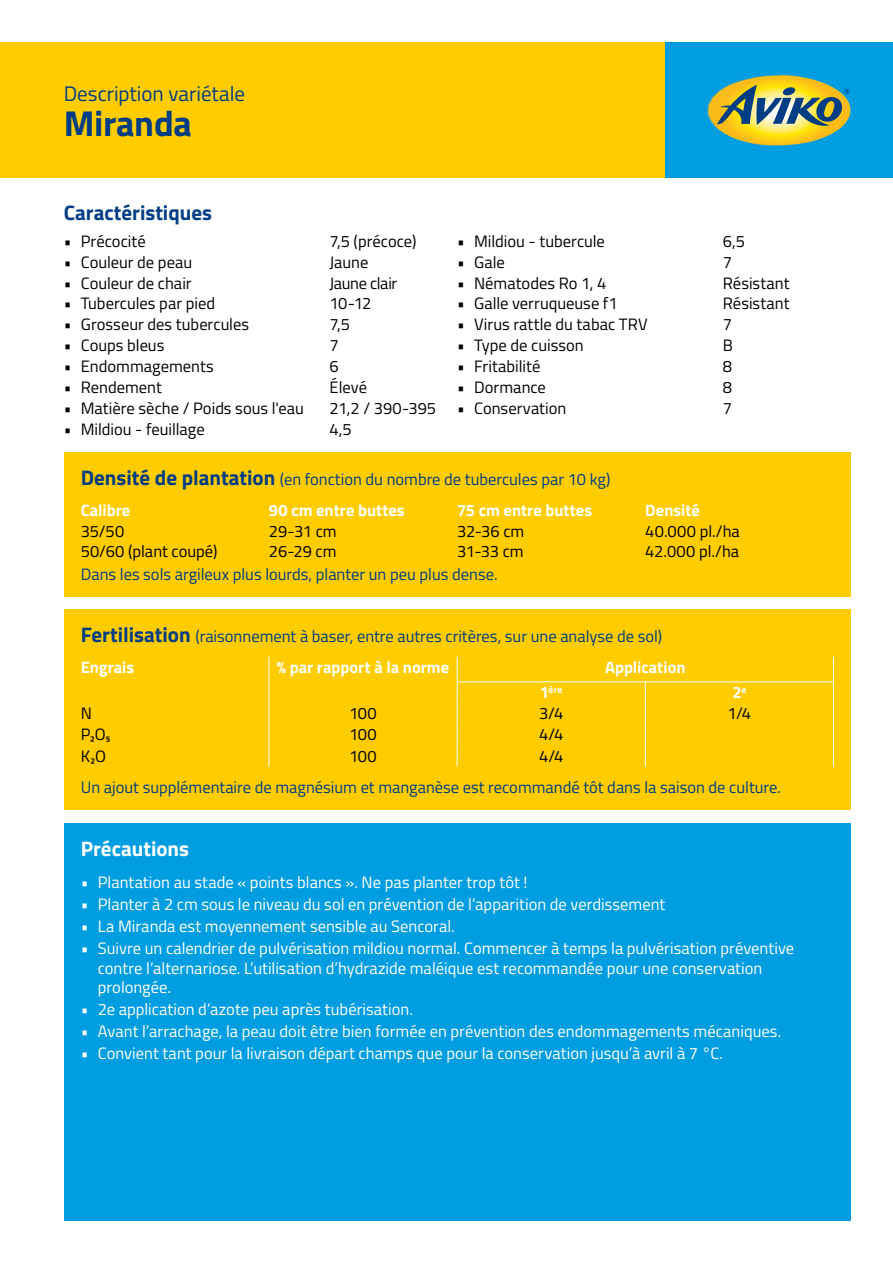
<style>
.page{position:relative;width:893px;height:1263px;background:#fff}
.page>*{position:absolute;margin:0;border:0;box-sizing:border-box;transform-origin:0 0}
.t1{font:700 36px "Titillium";letter-spacing:-.01em;color:#003d84}
.t2{font:21px "Titillium";color:#003d84}
.Kop{font:700 21px "Titillium";color:#003d84}
.Kop-2{font:700 21px "Titillium";color:#fff}
.t3{font:16.5px/19.8px "Titillium";color:#fff}
.t4{font:16.5px "Titillium";color:#000}
.Kop-3{font:16.5px "Titillium";color:#003d84}
.t5{font:700 16.5px "Titillium";color:#fff}
.t6{font:16.5px "Titillium";letter-spacing:-.025em;color:#000}
.t7{font:700 9.6px "Titillium";color:#fff}
.s1{font-weight:700;font-size:21px}
.s2{font-size:16.5px}
</style>
<div class="page">
<div style="left:0;top:43px;width:665px;height:135px;background:#fc0"></div>
<div style="left:665px;top:43px;width:228px;height:135px;background:#009de0"></div>
<svg style="left:708px;top:75px;width:141px;height:54px;background:#92a368"></svg>
<div style="left:64px;top:823px;width:786px;height:397px;background:#009de0"></div>
<div style="left:64px;top:609px;width:786px;height:201px;background:#fc0"></div>
<svg style="left:269px;top:657px;width:1px;height:109px"></svg>
<svg style="left:457px;top:657px;width:1px;height:109px"></svg>
<svg style="left:645px;top:682px;width:1px;height:84px"></svg>
<svg style="left:833px;top:657px;width:1px;height:109px"></svg>
<hr style="left:457px;top:681px;width:188px;height:1px;background:#fff">
<hr style="left:645px;top:681px;width:189px;height:1px;background:#fff">
<div style="left:64px;top:452px;width:786px;height:145px;background:#fc0"></div>
<p class="t2" style="left:64px;top:79px;width:183px">Description variétale</p>
<p class="t1" style="left:64px;top:95px;width:130px">Miranda</p>
<p class="Kop" style="left:64px;top:196px;width:150px">Caractéristiques</p>
<p class="t4" style="left:64px;top:229px;width:83px">• Précocité</p>
<p class="t4" style="left:330px;top:229px;width:88px">7,5 (précoce)</p>
<p class="t4" style="left:457px;top:229px;width:149px">• Mildiou - tubercule</p>
<p class="t4" style="left:723px;top:229px;width:24px">6,5</p>
<p class="t4" style="left:64px;top:250px;width:130px">• Couleur de peau</p>
<p class="t4" style="left:330px;top:250px;width:40px">Jaune</p>
<p class="t4" style="left:457px;top:250px;width:49px">• Gale</p>
<p class="t4" style="left:723px;top:250px;width:11px">7</p>
<p class="t4" style="left:64px;top:271px;width:129px">• Couleur de chair</p>
<p class="t6" style="left:330px;top:271px;width:69px">Jaune clair</p>
<p class="t4" style="left:457px;top:271px;width:151px">• Nématodes Ro 1, 4</p>
<p class="t4" style="left:723px;top:271px;width:68px">Résistant</p>
<p class="t4" style="left:64px;top:292px;width:153px">• Tubercules par pied</p>
<p class="t4" style="left:330px;top:292px;width:43px">10-12</p>
<p class="t4" style="left:457px;top:292px;width:162px">• Galle verruqueuse f1</p>
<p class="t4" style="left:723px;top:292px;width:68px">Résistant</p>
<p class="t4" style="left:64px;top:312px;width:187px">• Grosseur des tubercules</p>
<p class="t4" style="left:330px;top:312px;width:22px">7,5</p>
<p class="t4" style="left:457px;top:312px;width:192px">• Virus rattle du tabac TRV</p>
<p class="t4" style="left:723px;top:312px;width:11px">7</p>
<p class="t4" style="left:64px;top:333px;width:102px">• Coups bleus</p>
<p class="t4" style="left:330px;top:333px;width:11px">7</p>
<p class="t4" style="left:457px;top:333px;width:128px">• Type de cuisson</p>
<p class="t4" style="left:723px;top:333px;width:12px">B</p>
<p class="t4" style="left:64px;top:354px;width:152px">• Endommagements</p>
<p class="t4" style="left:330px;top:354px;width:11px">6</p>
<p class="t4" style="left:457px;top:354px;width:85px">• Fritabilité</p>
<p class="t4" style="left:723px;top:354px;width:11px">8</p>
<p class="t4" style="left:64px;top:375px;width:100px">• Rendement</p>
<p class="t4" style="left:330px;top:375px;width:39px">Élevé</p>
<p class="t4" style="left:457px;top:375px;width:90px">• Dormance</p>
<p class="t4" style="left:723px;top:375px;width:11px">8</p>
<p class="t4" style="left:64px;top:396px;width:242px">• Matière sèche / Poids sous l'eau</p>
<p class="t4" style="left:330px;top:396px;width:108px">21,2 / 390-395</p>
<p class="t4" style="left:457px;top:396px;width:111px">• Conservation</p>
<p class="t4" style="left:723px;top:396px;width:11px">7</p>
<p class="t4" style="left:64px;top:417px;width:142px">• Mildiou - feuillage</p>
<p class="t4" style="left:330px;top:417px;width:24px">4,5</p>
<p class="Kop-3" style="left:81px;top:467px;width:531px"><span class="s1">Densité de plantation</span> (en fonction du nombre de tubercules par 10 kg)</p>
<p class="t5" style="left:81px;top:497px;width:51px">Calibre</p>
<p class="t5" style="left:269px;top:497px;width:137px">90 cm entre buttes</p>
<p class="t5" style="left:457px;top:497px;width:137px">75 cm entre buttes</p>
<p class="t5" style="left:645px;top:497px;width:56px">Densité</p>
<p class="t4" style="left:81px;top:519px;width:45px">35/50</p>
<p class="t4" style="left:269px;top:519px;width:69px">29-31 cm</p>
<p class="t4" style="left:457px;top:519px;width:69px">32-36 cm</p>
<p class="t4" style="left:645px;top:519px;width:96px">40.000 pl./ha</p>
<p class="t4" style="left:81px;top:539px;width:138px">50/60 (plant coupé)</p>
<p class="t4" style="left:269px;top:539px;width:69px">26-29 cm</p>
<p class="t4" style="left:457px;top:539px;width:68px">31-33 cm</p>
<p class="t4" style="left:645px;top:539px;width:95px">42.000 pl./ha</p>
<p class="Kop-3" style="left:81px;top:562px;width:418px">Dans les sols argileux plus lourds, planter un peu plus dense.</p>
<p class="Kop-3" style="left:81px;top:624px;width:583px"><span class="s1">Fertilisation</span> (raisonnement à baser, entre autres critères, sur une analyse de sol)</p>
<p class="t5" style="left:81px;top:655px;width:55px">Engrais</p>
<p class="t5" style="left:277px;top:655px;width:174px">% par rapport à la norme</p>
<p class="t5" style="left:605px;top:655px;width:82px">Application</p>
<p class="t7" style="left:540px;top:682px;width:24px"><span class="s2">1</span>ère</p>
<p class="t5" style="left:732px;top:680px;width:15px">2<sup>e</sup></p>
<p class="t4" style="left:81px;top:701px;width:13px">N</p>
<p class="t4" style="left:349px;top:701px;width:29px">100</p>
<p class="t4" style="left:539px;top:701px;width:26px">3/4</p>
<p class="t4" style="left:728px;top:701px;width:25px">1/4</p>
<p class="t4" style="left:81px;top:722px;width:31px">P₂O₅</p>
<p class="t4" style="left:349px;top:722px;width:29px">100</p>
<p class="t4" style="left:539px;top:722px;width:26px">4/4</p>
<p class="t4" style="left:81px;top:744px;width:27px">K₂O</p>
<p class="t4" style="left:349px;top:744px;width:29px">100</p>
<p class="t4" style="left:539px;top:744px;width:26px">4/4</p>
<p class="Kop-3" style="left:81px;top:775px;width:702px">Un ajout supplémentaire de magnésium et manganèse est recommandé tôt dans la saison de culture.</p>
<p class="Kop-2" style="left:81px;top:832px;width:110px">Précautions</p>
<p class="t3" style="left:81px;top:871px;width:448px">• Plantation au stade « points blancs ». Ne pas planter trop tôt !</p>
<p class="t3" style="left:81px;top:893px;width:586px">• Planter à 2 cm sous le niveau du sol en prévention de l’apparition de verdissement</p>
<p class="t3" style="left:81px;top:915px;width:376px">• La Miranda est moyennement sensible au Sencoral.</p>
<p class="t3" style="left:98px;top:937px;width:698px;text-indent:-17px">• Suivre un calendrier de pulvérisation mildiou normal. Commencer à temps la pulvérisation préventive contre l’alternariose. L’utilisation d’hydrazide maléique est recommandée pour une conservation prolongée.</p>
<p class="t3" style="left:81px;top:999px;width:334px">• 2e application d’azote peu après tubérisation.</p>
<p class="t3" style="left:81px;top:1021px;width:702px">• Avant l’arrachage, la peau doit être bien formée en prévention des endommagements mécaniques.</p>
<p class="t3" style="left:81px;top:1043px;width:644px">• Convient tant pour la livraison départ champs que pour la conservation jusqu’à avril à 7 °C.</p>
</div>
